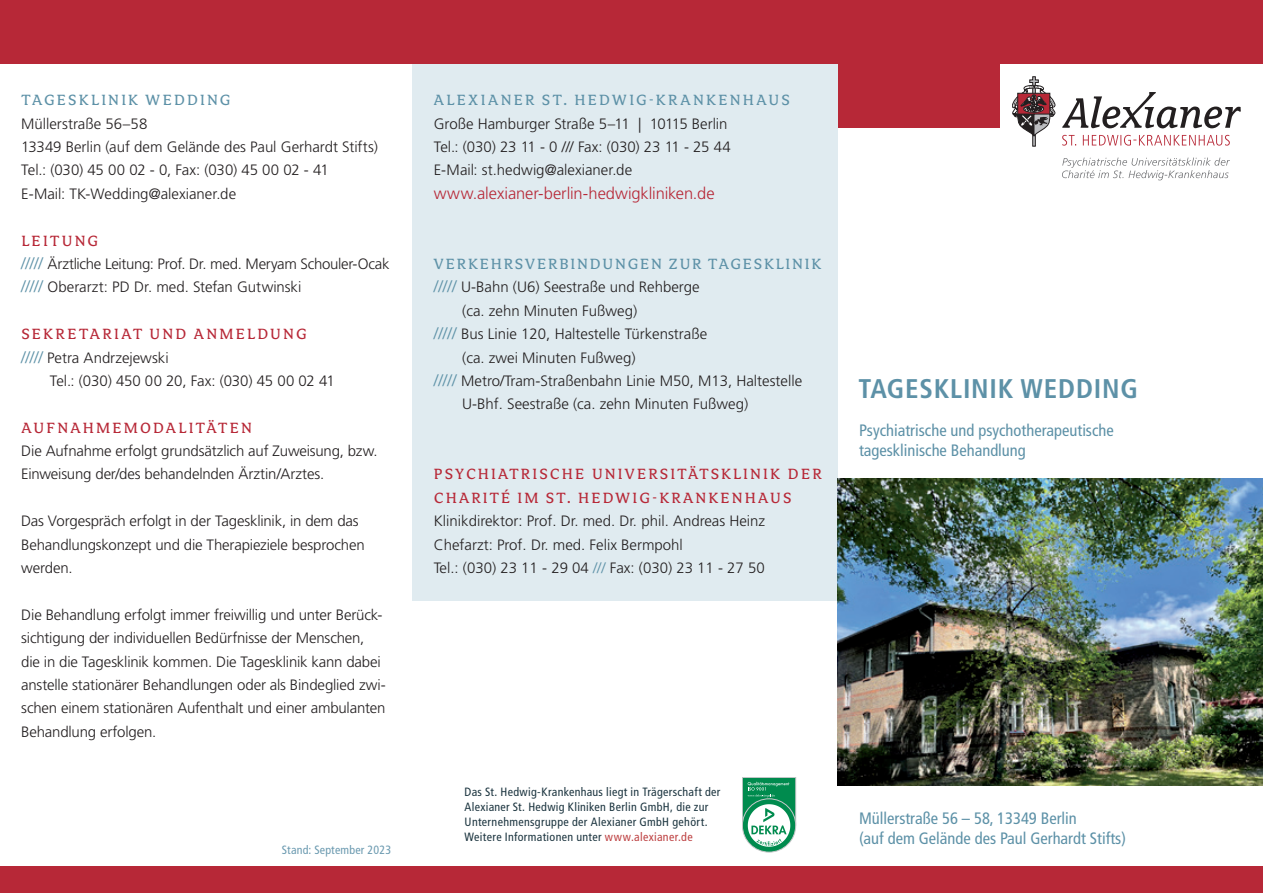
<style>
.page{position:relative;width:1263px;height:893px;background:#fff}
.page>*{position:absolute;margin:0;border:0;box-sizing:border-box;transform-origin:0 0}
.t1{font:700 condensed 27px "Frutiger LT Std";letter-spacing:.03em;color:#5d91a7}
.t2{font:condensed 16.5px/19.8px "Frutiger LT Std";color:#5d91a7}
.t3{font:16.5px/23.4px "Avance OT";letter-spacing:.13em;color:#b72837}
.t4{font:16.5px "Avance OT";letter-spacing:.115em;color:#5d91a7}
.t5{font:300 16.5px "Frutiger LT Std";letter-spacing:-.005em;color:#b72837}
.t6{font:16.5px "Avance OT";letter-spacing:.14em;color:#5d91a7}
.t7{font:300 15px/23.4px "Frutiger LT Std";letter-spacing:-.005em;color:#231f20}
.t8{font:condensed 12px/15px "Frutiger LT Std";letter-spacing:.025em;color:#1b343f}
.t9{font:condensed 12px "Frutiger LT Std";letter-spacing:.015em;color:#6b9ab0}
.s1{font-size:16.5px;color:#5d91a7}
.s2{color:#5d91a7}
.s3{color:#bd4041}
</style>
<div class="page">
<svg style="left:1062px;top:92px;width:179px;height:36px"></svg>
<svg style="left:1012px;top:77px;width:43px;height:69px"></svg>
<svg style="left:1062px;top:135px;width:168px;height:11px"></svg>
<svg style="left:1062px;top:158px;width:168px;height:22px"></svg>
<svg style="left:742px;top:799px;width:54px;height:53px"></svg>
<svg style="left:742px;top:777px;width:54px;height:70px"></svg>
<div style="left:412px;top:1px;width:426px;height:600px;background:#e0ebf0"></div>
<div style="left:0;top:0;width:1263px;height:64px;background:#b72837"></div>
<div style="left:0;top:866px;width:1263px;height:27px;background:#b72837"></div>
<div style="left:838px;top:0;width:161px;height:128px;background:#b72837"></div>
<img style="left:838px;top:478px;width:425px;height:307px">
<p class="t4" style="left:21px;top:92px;width:211px">TAGESKLINIK WEDDING</p>
<p class="t7" style="left:21px;top:112px;width:358px">Müllerstraße 56–58<br>13349 Berlin (auf dem Gelände des Paul Gerhardt Stifts)<br>Tel.: (030) 45 00 02 - 0, Fax: (030) 45 00 02 - 41<br>E-Mail: TK-Wedding@alexianer.de</p>
<p class="t3" style="left:21px;top:229px;width:78px">LEITUNG</p>
<p class="t7" style="left:21px;top:252px;width:370px"><span class="s1">/////</span> Ärztliche Leitung: Prof. Dr. med. Meryam Schouler-Ocak <span class="s1">/////</span> Oberarzt: PD Dr. med. Stefan Gutwinski</p>
<p class="t3" style="left:21px;top:323px;width:287px">SEKRETARIAT UND ANMELDUNG</p>
<p class="t7" style="left:50px;top:346px;width:287px;text-indent:-28px"><span class="s1">/////</span> Petra Andrzejewski<br>Tel.: (030) 450 00 20, Fax: (030) 45 00 02 41</p>
<p class="t3" style="left:21px;top:417px;width:232px">AUFNAHMEMODALITÄTEN</p>
<p class="t7" style="left:21px;top:439px;width:358px">Die Aufnahme erfolgt grundsätzlich auf Zuweisung, bzw.<br>Einweisung der/des behandelnden Ärztin/Arztes.</p>
<p class="t7" style="left:21px;top:510px;width:345px">Das Vorgespräch erfolgt in der Tagesklinik, in dem das<br>Behandlungskonzept und die Therapieziele besprochen werden.</p>
<p class="t7" style="left:21px;top:603px;width:366px">Die Behandlung erfolgt immer freiwillig und unter Berück&shy;sichtigung der individuellen Bedürfnisse der Menschen, die in die Tagesklinik kommen. Die Tagesklinik kann dabei anstelle stationärer Behandlungen oder als Bindeglied zwi&shy;schen einem stationären Aufenthalt und einer ambulanten Behandlung erfolgen.</p>
<p class="t9" style="left:282px;top:842px;width:111px">Stand: September 2023</p>
<p class="t6" style="left:434px;top:92px;width:357px">ALEXIANER ST. HEDWIG-KRANKENHAUS</p>
<p class="t7" style="left:434px;top:112px;width:299px">Große Hamburger Straße 5–11 | 10115 Berlin<br>Tel.: (030) 23 11 - 0 /// Fax: (030) 23 11 - 25 44<br>E-Mail: st.hedwig@alexianer.de</p>
<p class="t5" style="left:434px;top:184px;width:282px">www.alexianer-berlin-hedwigkliniken.de</p>
<p class="t4" style="left:434px;top:255px;width:389px">VERKEHRSVERBINDUNGEN ZUR TAGESKLINIK</p>
<p class="t7" style="left:434px;top:276px;width:267px"><span class="s1">/////</span> U-Bahn (U6) Seestraße und Rehberge</p>
<p class="t7" style="left:462px;top:299px;width:177px">(ca. zehn Minuten Fußweg)</p>
<p class="t7" style="left:434px;top:322px;width:275px"><span class="s1">/////</span> Bus Linie 120, Haltestelle Türkenstraße</p>
<p class="t7" style="left:462px;top:346px;width:175px">(ca. zwei Minuten Fußweg)</p>
<p class="t7" style="left:434px;top:369px;width:370px"><span class="s1">/////</span> Metro/Tram-Straßenbahn Linie M50, M13, Haltestelle</p>
<p class="t7" style="left:462px;top:393px;width:287px">U-Bhf. Seestraße (ca. zehn Minuten Fußweg)</p>
<p class="t3" style="left:434px;top:463px;width:389px">PSYCHIATRISCHE UNIVERSITÄTSKLINIK DER<br>CHARITÉ IM ST. HEDWIG-KRANKENHAUS</p>
<p class="t7" style="left:434px;top:510px;width:333px">Klinikdirektor: Prof. Dr. med. Dr. phil. Andreas Heinz<br>Chefarzt: Prof. Dr. med. Felix Bermpohl<br>Tel.: (030) 23 11 - 29 04 <span class="s2">///</span> Fax: (030) 23 11 - 27 50</p>
<h1 class="t1" style="left:858px;top:372px;width:281px">TAGESKLINIK WEDDING</h1>
<p class="t2" style="left:859px;top:421px;width:256px">Psychiatrische und psychotherapeutische tagesklinische Behandlung</p>
<p class="t8" style="left:465px;top:784px;width:257px">Das St. Hedwig-Krankenhaus liegt in Trägerschaft der Alexianer St. Hedwig Kliniken Berlin GmbH, die zur Unternehmensgruppe der Alexianer GmbH gehört.<br>Weitere Informationen unter <span class="s3">www.alexianer.de</span></p>
<p class="t2" style="left:859px;top:809px;width:268px">Müllerstraße 56 – 58, 13349 Berlin<br>(auf dem Gelände des Paul Gerhardt Stifts)</p>
</div>
